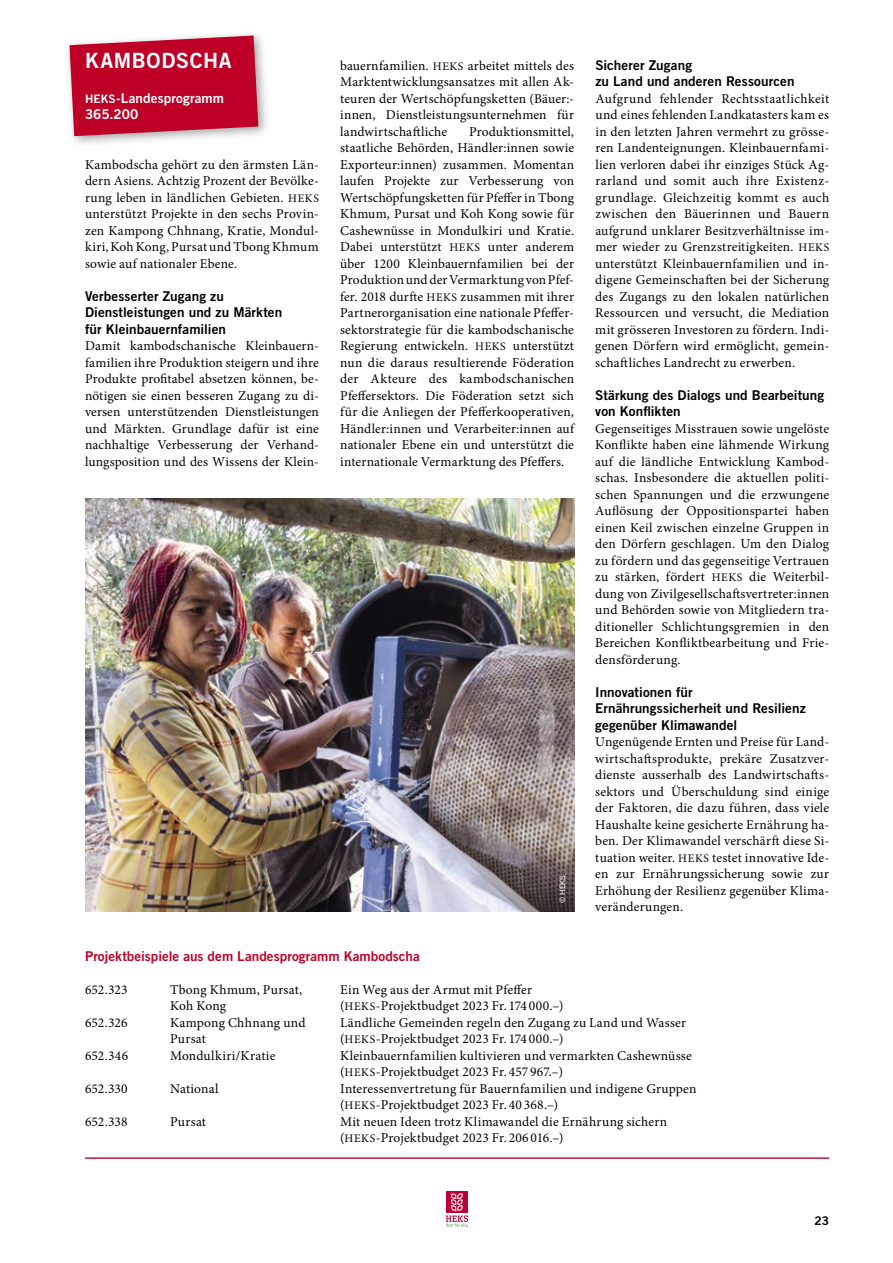
<style>
.page{position:relative;width:893px;height:1263px;background:#fff}
.page>*{position:absolute;margin:0;border:0;box-sizing:border-box;transform-origin:0 0}
.t1{font:21px "Trade Gothic LT Std Bd 2";letter-spacing:.035em;color:#fff}
.t2{font:13.5px/16.5px "Minion Pro";letter-spacing:.01em;color:#000;text-align:justify}
.t3{font:13.5px/16.5px "Trade Gothic LT Std Bd 2";letter-spacing:.005em;color:#000}
.t4{font:13.5px "Trade Gothic LT Std Bd 2";color:#be0027}
.t5{font:13.5px/16.5px "Trade Gothic LT Std Bd 2";letter-spacing:.01em;color:#fff}
.t6{font:12px "Trade Gothic LT Std Bd 2";color:#000}
.t7{font:7.5px "Trade Gothic Next LT Pro";color:#fff}
.s1{font-size:11.7px}
</style>
<div class="page">
<div style="left:63px;top:30px;width:207px;height:118px;background:#000;opacity:.35"></div>
<svg style="left:69px;top:36px;width:189px;height:100px;background:#c2193b"></svg>
<hr style="left:85px;top:1157px;width:744px;height:2px;background:#be0027">
<div style="left:446px;top:1191px;width:22px;height:22px;background:#bf0038"></div>
<svg style="left:446px;top:1193px;width:23px;height:34px"></svg>
<img style="left:85px;top:499px;width:489px;height:412px">
<h1 class="t1" style="left:85px;top:48px;width:148px">KAMBODSCHA</h1>
<p class="t5" style="left:85px;top:89px;width:141px"><span class="s1">HEKS</span>-Landesprogramm<br>365.200</p>
<p class="t2" style="left:85px;top:156px;width:235px">Kambodscha gehört zu den ärmsten Län&shy;dern Asiens. Achtzig Prozent der Bevölke&shy;rung leben in ländlichen Gebieten. <span class="s1">HEKS </span>unterstützt Projekte in den sechs Provin&shy;zen Kampong Chhnang, Kratie, Mondul&shy;kiri, Koh Kong, Pursat und Tbong Khmum sowie auf nationaler Ebene.</p>
<p class="t3" style="left:85px;top:287px;width:199px">Verbesserter Zugang zu<br>Dienstleistungen und zu Märkten für Kleinbauernfamilien</p>
<p class="t2" style="left:85px;top:338px;width:235px">Damit kambodschanische Kleinbauern&shy;familien ihre Produktion steigern und ihre Produkte profitabel absetzen können, be&shy;nötigen sie einen besseren Zugang zu di&shy;versen unterstützenden Dienstleistungen und Märkten. Grundlage dafür ist eine nachhaltige Verbesserung der Verhand&shy;lungsposition und des Wissens der Klein-</p>
<p class="t2" style="left:340px;top:57px;width:235px">bauernfamilien. <span class="s1">HEKS</span> arbeitet mittels des Marktentwicklungsansatzes mit allen Ak&shy;teuren der Wertschöpfungsketten (Bäuer:- innen, Dienstleistungsunternehmen für landwirtschaftliche</p>
<p class="t2" style="left:340px;top:123px;width:235px;text-indent:129px">Produktionsmittel, staatliche Behörden, Händler:innen sowie Exporteur:innen) zusammen. Momentan laufen Projekte zur Verbesserung von Wertschöpfungsketten für Pfeffer in Tbong Khmum, Pursat und Koh Kong sowie für Cashewnüsse in Mondulkiri und Kratie.<br>Dabei unterstützt <span class="s1">HEKS</span> unter anderem über 1200 Kleinbauernfamilien bei der Produktion und der Vermarktung von Pfef&shy;fer. 2018 durfte <span class="s1">HEKS</span> zusammen mit ihrer Partnerorganisation eine nationale Pfeffer&shy;sektorstrategie für die kambodschanische Regierung entwickeln. <span class="s1">HEKS</span> unterstützt nun die daraus resultierende Föderation der Akteure des kambodschanischen Pfeffersektors. Die Föderation setzt sich für die Anliegen der Pfefferkooperativen, Händler:innen und Verarbeiter:innen auf nationaler Ebene ein und unterstützt die internationale Vermarktung des Pfeffers.</p>
<p class="t7" style="left:557px;top:903px;width:28px;rotate:-90deg">© HEKS</p>
<p class="t3" style="left:595px;top:56px;width:201px">Sicherer Zugang<br>zu Land und anderen Ressourcen</p>
<p class="t2" style="left:595px;top:90px;width:235px">Aufgrund fehlender Rechtsstaatlichkeit und eines fehlenden Landkatasters kam es in den letzten Jahren vermehrt zu grösse&shy;ren Landenteignungen. Kleinbauernfami&shy;lien verloren dabei ihr einziges Stück Ag&shy;rarland und somit auch ihre Existenz&shy;grundlage. Gleichzeitig kommt es auch zwischen den Bäuerinnen und Bauern aufgrund unklarer Besitzverhältnisse im&shy;mer wieder zu Grenzstreitigkeiten. <span class="s1">HEKS </span>unterstützt Kleinbauernfamilien und in&shy;digene Gemeinschaften bei der Sicherung des Zugangs zu den lokalen natürlichen Ressourcen und versucht, die Mediation mit grösseren Investoren zu fördern. Indi&shy;genen Dörfern wird ermöglicht, gemein&shy;schaftliches Landrecht zu erwerben.</p>
<p class="t3" style="left:595px;top:386px;width:230px">Stärkung des Dialogs und Bearbeitung von Konflikten</p>
<p class="t2" style="left:595px;top:420px;width:235px">Gegenseitiges Misstrauen sowie ungelöste Konflikte haben eine lähmende Wirkung auf die ländliche Entwicklung Kambod&shy;schas. Insbesondere die aktuellen politi&shy;schen Spannungen und die erzwungene Auflösung der Oppositionspartei haben einen Keil zwischen einzelne Gruppen in den Dörfern geschlagen. Um den Dialog zu fördern und das gegenseitige Vertrauen zu stärken, fördert <span class="s1">HEKS</span> die Weiterbil&shy;dung von Zivilgesellschaftsvertreter:innen und Behörden sowie von Mitgliedern tra&shy;ditioneller Schlichtungsgremien in den Bereichen Konfliktbearbeitung und Frie&shy;densförderung.</p>
<p class="t3" style="left:595px;top:683px;width:212px">Innovationen für<br>Ernährungssicherheit und Resilienz gegenüber Klimawandel</p>
<p class="t2" style="left:595px;top:734px;width:235px">Ungenügende Ernten und Preise für Land&shy;wirtschaftsprodukte, prekäre Zusatzver&shy;dienste ausserhalb des Landwirtschafts&shy;sektors und Überschuldung sind einige der Faktoren, die dazu führen, dass viele Haushalte keine gesicherte Ernährung ha&shy;ben. Der Klimawandel verschärft diese Si&shy;tuation weiter. <span class="s1">HEKS</span> testet innovative Ide&shy;en zur Ernährungssicherung sowie zur Erhöhung der Resilienz gegenüber Klima&shy;veränderungen.</p>
<p class="t4" style="left:85px;top:947px;width:336px">Projektbeispiele aus dem Landesprogramm Kambodscha</p>
<p class="t2" style="left:85px;top:981px;width:44px">652.323</p>
<p class="t2" style="left:170px;top:981px;width:134px">Tbong Khmum, Pursat,</p>
<p class="t2" style="left:340px;top:981px;width:193px">Ein Weg aus der Armut mit Pfeffer</p>
<p class="t2" style="left:170px;top:998px;width:58px">Koh Kong</p>
<p class="t2" style="left:340px;top:998px;width:225px">(<span class="s1">HEKS</span>-Projektbudget 2023 Fr. 174 000.–)</p>
<p class="t2" style="left:85px;top:1014px;width:44px">652.326</p>
<p class="t2" style="left:170px;top:1014px;width:137px">Kampong Chhnang und</p>
<p class="t2" style="left:340px;top:1014px;width:347px">Ländliche Gemeinden regeln den Zugang zu Land und Wasser</p>
<p class="t2" style="left:170px;top:1031px;width:38px">Pursat</p>
<p class="t2" style="left:340px;top:1031px;width:225px">(<span class="s1">HEKS</span>-Projektbudget 2023 Fr. 174 000.–)</p>
<p class="t2" style="left:85px;top:1047px;width:45px">652.346</p>
<p class="t2" style="left:170px;top:1047px;width:107px">Mondulkiri/Kratie</p>
<p class="t2" style="left:340px;top:1047px;width:353px">Kleinbauernfamilien kultivieren und vermarkten Cashewnüsse (<span class="s1">HEKS</span>-Projektbudget 2023 Fr. 457 967.–)</p>
<p class="t2" style="left:85px;top:1080px;width:44px">652.330</p>
<p class="t2" style="left:170px;top:1080px;width:50px">National</p>
<p class="t2" style="left:340px;top:1080px;width:358px">Interessenvertretung für Bauernfamilien und indigene Gruppen (<span class="s1">HEKS</span>-Projektbudget 2023 Fr. 40 368.–)</p>
<p class="t2" style="left:85px;top:1113px;width:44px">652.338</p>
<p class="t2" style="left:170px;top:1113px;width:38px">Pursat</p>
<p class="t2" style="left:340px;top:1113px;width:328px">Mit neuen Ideen trotz Klimawandel die Ernährung sichern (<span class="s1">HEKS</span>-Projektbudget 2023 Fr. 206 016.–)</p>
<p class="t6" style="left:815px;top:1213px;width:16px">23</p>
</div>
